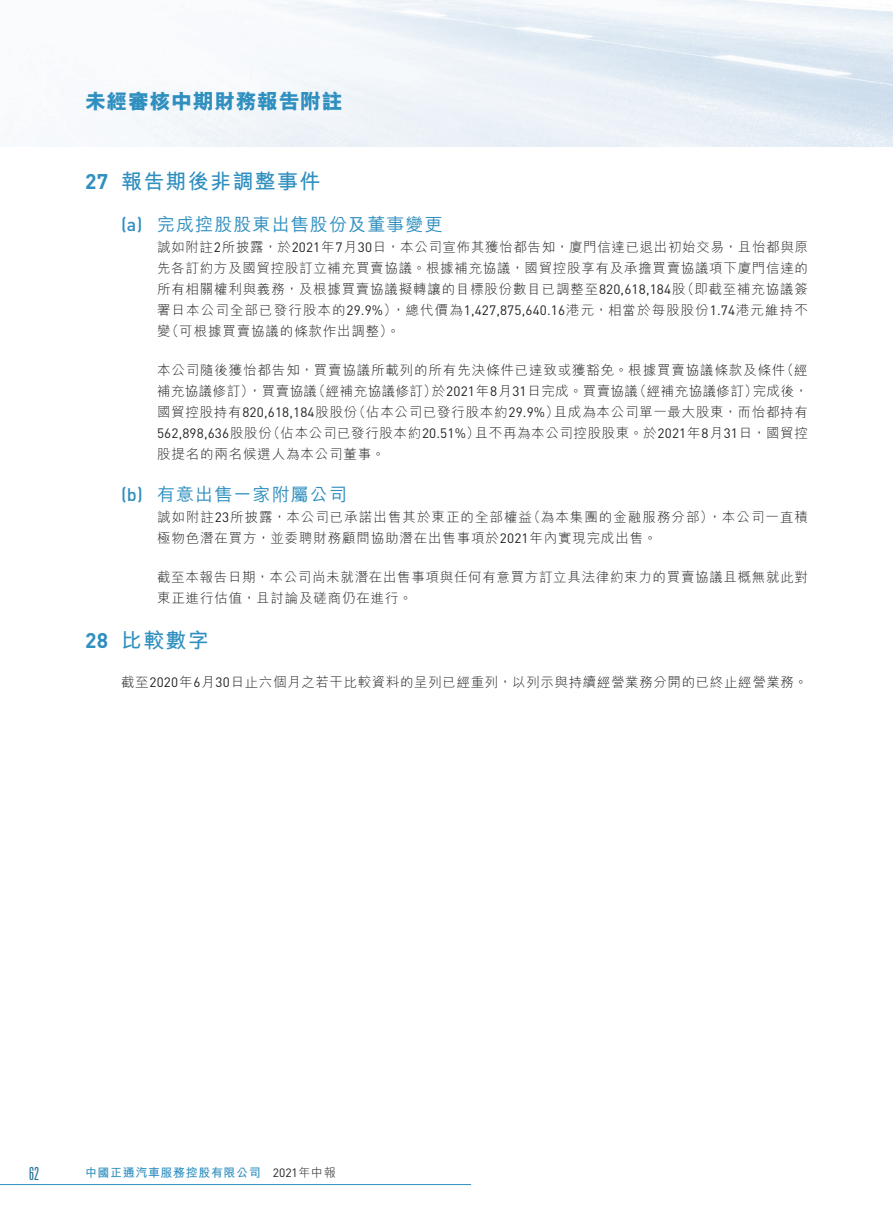
<style>
.page{position:relative;width:893px;height:1212px;background:#fff}
.page>*{position:absolute;margin:0;border:0;box-sizing:border-box;transform-origin:0 0}
._03_H1{font:700 21px "M Hei HK";letter-spacing:.06em;color:#2f8fbf}
.t1{font:800 21px "M Hei HK";letter-spacing:.025em;color:#2f8fbf}
._04___H2{font:500 18px "M Hei HK";letter-spacing:.06em;color:#2f8fbf}
.t2{font:300 ultra-condensed 18px "Univers LT Std";color:#1f6d92}
._13_____P4{font:300 13.5px/21px "M Hei HK";letter-spacing:.06em;color:#231f20;text-align:justify}
._12___P2{font:300 13.5px "M Hei HK";letter-spacing:.045em;color:#231f20}
.t3{font:700 12px "M Hei HK";letter-spacing:.05em;color:#2f8fbf}
.s1{font-family:"DIN Pro"}
.s2{font-family:"DIN Pro";font-weight:400}
.s3{font-family:"DIN Pro";font-weight:400;color:#231f20}
.s4{font-weight:300;color:#231f20}
</style>
<div class="page">
<hr style="left:0;top:1184px;width:471px;height:1px;background:#2f8fbf">
<h1 class="t1" style="left:85px;top:88px;width:259px">未經審核中期財務報告附註</h1>
<p class="_03_H1" style="left:85px;top:166px;width:237px"><span class="s1">27</span> 報告期後非調整事件</p>
<p class="_04___H2" style="left:121px;top:211px;width:323px"><span class="s1">(a)</span> 完成控股股東出售股份及董事變更</p>
<p class="_13_____P4" style="left:157px;top:236px;width:653px">誠如附註<span class="s2">2</span>所披露，於<span class="s2">2021</span>年<span class="s2">7</span>月<span class="s2">30</span>日，本公司宣佈其獲怡都告知，廈門信達已退出初始交易，且怡都與原先各訂約方及國貿控股訂立補充買賣協議。根據補充協議，國貿控股享有及承擔買賣協議項下廈門信達的所有相關權利與義務，及根據買賣協議擬轉讓的目標股份數目已調整至<span class="s2">820,618,184</span>股（即截至補充協議簽署日本公司全部已發行股本的<span class="s2">29.9%</span>），總代價為<span class="s2">1,427,875,640.16</span>港元，相當於每股股份<span class="s2">1.74</span>港元維持不變（可根據買賣協議的條款作出調整）。</p>
<p class="_13_____P4" style="left:157px;top:359px;width:652px">本公司隨後獲怡都告知，買賣協議所載列的所有先決條件已達致或獲豁免。根據買賣協議條款及條件（經補充協議修訂），買賣協議（經補充協議修訂）於<span class="s2">2021</span>年<span class="s2">8</span>月<span class="s2">31</span>日完成。買賣協議（經補充協議修訂）完成後，國貿控股持有<span class="s2">820,618,184</span>股股份（佔本公司已發行股本約<span class="s2">29.9%</span>）且成為本公司單一最大股東，而怡都持有<span class="s2">562,898,636</span>股股份（佔本公司已發行股本約<span class="s2">20.51%</span>）且不再為本公司控股股東。於<span class="s2">2021</span>年<span class="s2">8</span>月<span class="s2">31</span>日，國貿控股提名的兩名候選人為本公司董事。</p>
<p class="_04___H2" style="left:121px;top:481px;width:228px"><span class="s1">(b)</span> 有意出售一家附屬公司</p>
<p class="_13_____P4" style="left:157px;top:506px;width:652px">誠如附註<span class="s2">23</span>所披露，本公司已承諾出售其於東正的全部權益（為本集團的金融服務分部），本公司一直積極物色潛在買方，並委聘財務顧問協助潛在出售事項於<span class="s2">2021</span>年內實現完成出售。</p>
<p class="_13_____P4" style="left:157px;top:566px;width:652px">截至本報告日期，本公司尚未就潛在出售事項與任何有意買方訂立具法律約束力的買賣協議且概無就此對東正進行估值，且討論及磋商仍在進行。</p>
<p class="_03_H1" style="left:85px;top:625px;width:125px"><span class="s1">28</span> 比較數字</p>
<p class="_12___P2" style="left:121px;top:672px;width:688px">截至<span class="s2">2020</span>年<span class="s2">6</span>月<span class="s2">30</span>日止六個月之若干比較資料的呈列已經重列，以列示與持續經營業務分開的已終止經營業務。</p>
<h2 class="t2" style="left:29px;top:1164px;width:11px">62</h2>
<p class="t3" style="left:85px;top:1163px;width:252px">中國正通汽車服務控股有限公司 <span class="s3">2021</span><span class="s4">年中報</span></p>
</div>
